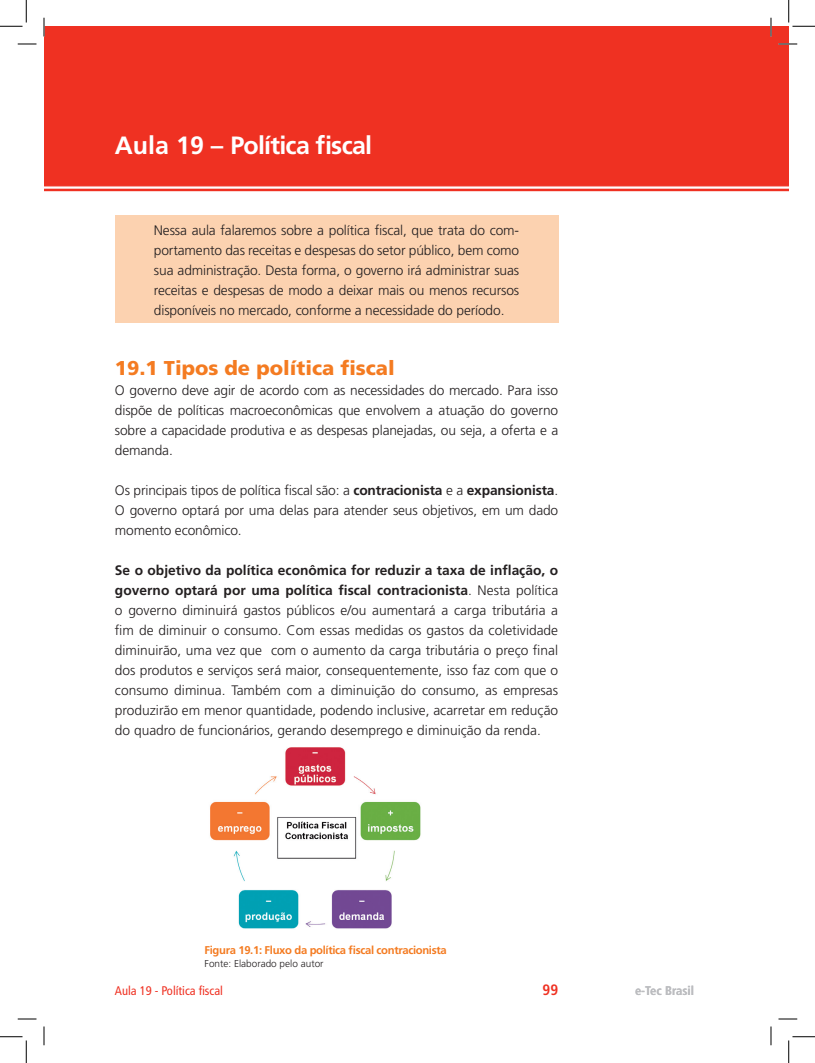
<style>
.page{position:relative;width:815px;height:1063px;background:#fff}
.page>*{position:absolute;margin:0;border:0;box-sizing:border-box;transform-origin:0 0}
.t1{font:700 25px "Frutiger LT Std";letter-spacing:-.03em;color:#fff}
.t2{font:900 20px "Frutiger LT Std";color:#f47b21}
.t3{font:700 condensed 15px "Frutiger LT Std";color:#ef3122}
.t4{font:300 13.75px/20px "Frutiger LT Std";letter-spacing:-.01em;color:#231f20;text-align:justify}
.t5{font:condensed 12.5px "Frutiger LT Std";color:#ef3122}
.t6{font:700 condensed 12.5px "Frutiger LT Std";color:#bcbdc0}
.t7{font:700 11.25px "Frutiger LT Std";letter-spacing:-.03em;color:#f47b21}
.t8{font:300 10px "Frutiger LT Std";color:#231f20}
.s1{font-weight:700}
</style>
<div class="page">
<div style="left:44px;top:26px;width:744px;height:160px;background:#ef3122"></div>
<hr style="left:44px;top:189px;width:744px;height:2px;background:#ef3122">
<div style="left:115px;top:215px;width:443px;height:107px;background:#fcd2b0"></div>
<img style="left:210px;top:747px;width:211px;height:182px">
<svg style="left:18px;top:43px;width:18px;height:2px"></svg>
<svg style="left:778px;top:43px;width:19px;height:2px"></svg>
<svg style="left:18px;top:1018px;width:18px;height:1px"></svg>
<svg style="left:778px;top:1018px;width:19px;height:1px"></svg>
<svg style="left:43px;top:18px;width:2px;height:18px"></svg>
<svg style="left:43px;top:1026px;width:2px;height:19px"></svg>
<svg style="left:770px;top:18px;width:1px;height:18px"></svg>
<svg style="left:770px;top:1026px;width:1px;height:19px"></svg>
<svg style="left:0;top:0;width:27px;height:27px"></svg>
<svg style="left:0;top:1036px;width:27px;height:26px"></svg>
<svg style="left:788px;top:0;width:26px;height:27px"></svg>
<svg style="left:788px;top:1036px;width:26px;height:26px"></svg>
<h1 class="t1" style="left:115px;top:130px;width:258px">Aula 19 – Política fiscal</h1>
<p class="t4" style="left:154px;top:220px;width:367px">Nessa aula falaremos sobre a política fiscal, que trata do com&shy;portamento das receitas e despesas do setor público, bem como sua administração. Desta forma, o governo irá administrar suas receitas e despesas de modo a deixar mais ou menos recursos disponíveis no mercado, conforme a necessidade do período.</p>
<h2 class="t2" style="left:115px;top:356px;width:281px">19.1 Tipos de política fiscal</h2>
<p class="t4" style="left:115px;top:380px;width:444px">O governo deve agir de acordo com as necessidades do mercado. Para isso dispõe de políticas macroeconômicas que envolvem a atuação do governo sobre a capacidade produtiva e as despesas planejadas, ou seja, a oferta e a demanda.</p>
<p class="t4" style="left:115px;top:480px;width:444px">Os principais tipos de política fiscal são: a <span class="s1">contracionista</span> e a <span class="s1">expansionista</span>.<br>O governo optará por uma delas para atender seus objetivos, em um dado momento econômico.</p>
<p class="t4" style="left:115px;top:560px;width:444px"><span class="s1">Se o objetivo da política econômica for reduzir a taxa de inflação, o governo optará por uma política fiscal contracionista</span>. Nesta política o governo diminuirá gastos públicos e/ou aumentará a carga tributária a fim de diminuir o consumo. Com essas medidas os gastos da coletividade diminuirão, uma vez que com o aumento da carga tributária o preço final dos produtos e serviços será maior, consequentemente, isso faz com que o consumo diminua. Também com a diminuição do consumo, as empresas produzirão em menor quantidade, podendo inclusive, acarretar em redução do quadro de funcionários, gerando desemprego e diminuição da renda.</p>
<p class="t7" style="left:204px;top:943px;width:243px">Figura 19.1: Fluxo da política fiscal contracionista</p>
<p class="t8" style="left:204px;top:957px;width:120px">Fonte: Elaborado pelo autor</p>
<p class="t5" style="left:115px;top:983px;width:110px">Aula 19 - Política fiscal</p>
<p class="t3" style="left:542px;top:981px;width:17px">99</p>
<p class="t6" style="left:635px;top:983px;width:61px">e-Tec Brasil</p>
</div>
